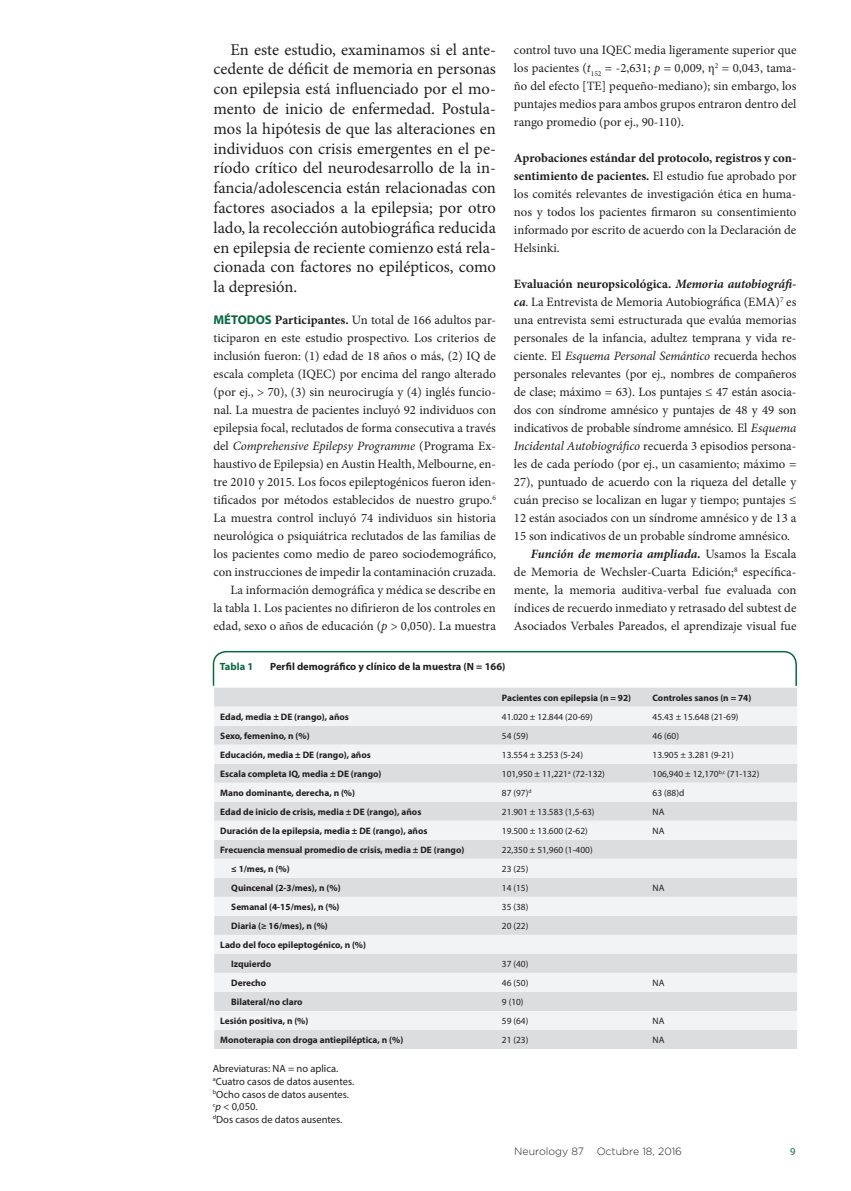
<style>
.page{position:relative;width:851px;height:1191px;background:#fff}
.page>*{position:absolute;margin:0;border:0;box-sizing:border-box;transform-origin:0 0}
.t1{font:16.5px/19.8px "Minion Pro";color:#221e1f;text-align:justify}
.t2{font:12.75px/18px "Minion Pro";color:#221e1f;text-align:justify}
.t3{font:700 12.75px "Minion Pro";color:#221e1f}
.t4{font:italic 12.75px "Minion Pro";letter-spacing:-.015em;color:#221e1f}
.t5{font:italic 700 12.75px "Minion Pro";letter-spacing:-.005em;color:#221e1f}
.t6{font:10.5px/12.6px "Myriad Pro";color:#231f20}
.t7{font:700 10.5px "Myriad Pro";color:#231f20}
.t8{font:300 10.5px "Gotham";color:#231f20}
.t9{font:700 10.5px "Myriad Pro";color:#086842}
.t10{font:10.5px "Myriad Pro";color:#086842}
.t11{font:700 9.3px/19px "Myriad Pro";color:#231f20}
.t12{font:9.3px "Myriad Pro";color:#231f20}
.s1{color:#231f20}
.s2{font-family:"Myriad Pro";font-weight:700;color:#086842}
.s3{font-weight:700}
.s4{font-style:italic}
.s5{font-weight:700;font-style:italic}
.s6{font-style:normal}
.s7{font-weight:400;font-style:normal}
</style>
<div class="page">
<div style="left:214px;top:687px;width:583px;height:362px;background:#dcdddf"></div>
<svg style="left:214px;top:706px;width:583px;height:324px;fill:#f2f3f4"></svg>
<svg style="left:212px;top:650px;width:585px;height:36px"></svg>
<p class="t1" style="left:213px;top:39px;width:284px;text-indent:17px">En este estudio, examinamos si el ante&shy;cedente de déficit de memoria en personas con epilepsia está influenciado por el mo&shy;mento de inicio de enfermedad. <span class="s1">Postula&shy;mos la hipótesis de</span> que las alteraciones en individuos con crisis emergentes en el pe&shy;ríodo crítico del neurodesarrollo de la in&shy;fancia/adolescencia están relacionadas con factores asociados a la epilepsia; por otro lado, la recolección autobiográfica reducida en epilepsia de reciente comienzo está rela&shy;cionada con factores no epilépticos, como la depresión.</p>
<p class="t2" style="left:213px;top:311px;width:284px;text-align:right"><span class="s2">MÉTODOS</span> <span class="s3">Participantes.</span> Un total de 166 adultos par&shy;ticiparon en este estudio prospectivo. Los criterios de inclusión fueron: (1) edad de 18 años o más, (2) IQ de escala completa (IQEC) por encima del rango alterado (por ej., &gt; 70), (3) sin neurocirugía y (4) inglés funcio&shy;nal. La muestra de pacientes incluyó 92 individuos con epilepsia focal, reclutados de forma consecutiva a través del <span class="s4">Comprehensive Epilepsy Programme</span> (Programa Ex&shy;haustivo de Epilepsia) en Austin Health, Melbourne, en&shy;tre 2010 y 2015. Los focos epileptogénicos fueron iden&shy;tificados por métodos establecidos de nuestro grupo.<sup>6<br></sup>La muestra control incluyó 74 individuos sin historia neurológica o psiquiátrica reclutados de las familias de los pacientes como medio de pareo sociodemográfico, con instrucciones de impedir la contaminación cruzada.<br>La información demográfica y médica se describe en<br>la tabla 1. Los pacientes no difirieron de los controles en edad, sexo o años de educación (<span class="s4">p</span> &gt; 0,050). La muestra</p>
<p class="t2" style="left:514px;top:41px;width:284px">control tuvo una IQEC media ligeramente superior que los pacientes (<span class="s4">t</span><sub>152</sub> = -2,631; <span class="s4">p</span> = 0,009, η<sup>2</sup> = 0,043, tama&shy;ño del efecto [TE] pequeño-mediano); sin embargo, los puntajes medios para ambos grupos entraron dentro del rango promedio (por ej., 90-110).</p>
<p class="t2" style="left:514px;top:149px;width:284px"><span class="s3">Aprobaciones estándar del protocolo, registros y con&shy;sentimiento de pacientes.</span> El estudio fue aprobado por los comités relevantes de investigación ética en huma&shy;nos y todos los pacientes firmaron su consentimiento informado por escrito de acuerdo con la Declaración de Helsinki.</p>
<p class="t3" style="left:514px;top:275px;width:284px">Evaluación neuropsicológica. <span class="s4">Memoria autobiográfi-</span></p>
<p class="t2" style="left:514px;top:293px;width:284px"><span class="s5">ca</span>. La Entrevista de Memoria Autobiográfica (EMA)<sup>7</sup> es</p>
<p class="t2" style="left:514px;top:311px;width:284px">una entrevista semi estructurada que evalúa memorias</p>
<p class="t2" style="left:514px;top:329px;width:284px">personales de la infancia, adultez temprana y vida re-</p>
<p class="t4" style="left:514px;top:347px;width:284px"><span class="s6">ciente. El</span> Esquema Personal Semántico <span class="s6">recuerda hechos</span></p>
<p class="t2" style="left:514px;top:365px;width:284px">personales relevantes (por ej., nombres de compañeros</p>
<p class="t2" style="left:514px;top:383px;width:284px">de clase; máximo = 63). Los puntajes ≤ 47 están asocia-</p>
<p class="t2" style="left:514px;top:401px;width:284px">dos con síndrome amnésico y puntajes de 48 y 49 son</p>
<p class="t2" style="left:514px;top:419px;width:284px">indicativos de probable síndrome amnésico. El <span class="s4">Esquema</span></p>
<p class="t2" style="left:514px;top:437px;width:284px"><span class="s4">Incidental Autobiográfico</span> recuerda 3 episodios persona-</p>
<p class="t2" style="left:514px;top:455px;width:284px">les de cada período (por ej., un casamiento; máximo =</p>
<p class="t2" style="left:514px;top:473px;width:284px">27), puntuado de acuerdo con la riqueza del detalle y</p>
<p class="t2" style="left:514px;top:491px;width:284px">cuán preciso se localizan en lugar y tiempo; puntajes ≤</p>
<p class="t2" style="left:514px;top:509px;width:284px">12 están asociados con un síndrome amnésico y de 13 a</p>
<p class="t2" style="left:514px;top:527px;width:277px">15 son indicativos de un probable síndrome amnésico.</p>
<p class="t5" style="left:531px;top:545px;width:267px">Función de memoria ampliada. <span class="s7">Usamos la Escala</span></p>
<p class="t2" style="left:514px;top:563px;width:284px">de Memoria de Wechsler-Cuarta Edición;<sup>8</sup> específica-</p>
<p class="t2" style="left:514px;top:581px;width:284px">mente, la memoria auditiva-verbal fue evaluada con</p>
<p class="t2" style="left:514px;top:599px;width:284px">índices de recuerdo inmediato y retrasado del subtest de</p>
<p class="t2" style="left:514px;top:617px;width:284px">Asociados Verbales Pareados, el aprendizaje visual fue</p>
<p class="t9" style="left:220px;top:660px;width:35px">Tabla 1</p>
<p class="t7" style="left:270px;top:660px;width:237px">Perfil demográfico y clínico de la muestra (N = 166)</p>
<p class="t11" style="left:502px;top:687px;width:131px">Pacientes con epilepsia (n = 92)</p>
<p class="t11" style="left:652px;top:687px;width:100px">Controles sanos (n = 74)</p>
<p class="t11" style="left:220px;top:706px;width:130px">Edad, media ± DE (rango), años</p>
<p class="t12" style="left:502px;top:711px;width:92px">41.020 ± 12.844 (20-69)</p>
<p class="t12" style="left:652px;top:711px;width:87px">45.43 ± 15.648 (21-69)</p>
<p class="t11" style="left:220px;top:726px;width:91px">Sexo, femenino, n (%)</p>
<p class="t12" style="left:502px;top:730px;width:28px">54 (59)</p>
<p class="t12" style="left:652px;top:730px;width:28px">46 (60)</p>
<p class="t11" style="left:220px;top:745px;width:152px">Educación, media ± DE (rango), años</p>
<p class="t12" style="left:502px;top:749px;width:83px">13.554 ± 3.253 (5-24)</p>
<p class="t12" style="left:652px;top:749px;width:83px">13.905 ± 3.281 (9-21)</p>
<p class="t11" style="left:220px;top:764px;width:163px">Escala completa IQ, media ± DE (rango)</p>
<p class="t12" style="left:502px;top:768px;width:104px">101,950 ± 11,221<sup>a</sup> (72-132)</p>
<p class="t12" style="left:652px;top:768px;width:108px">106,940 ± 12,170<sup>b,c</sup> (71-132)</p>
<p class="t11" style="left:220px;top:783px;width:136px">Mano dominante, derecha, n (%)</p>
<p class="t12" style="left:502px;top:787px;width:31px">87 (97)<sup>d</sup></p>
<p class="t12" style="left:652px;top:787px;width:33px">63 (88)d</p>
<p class="t11" style="left:220px;top:802px;width:203px">Edad de inicio de crisis, media ± DE (rango), años</p>
<p class="t12" style="left:502px;top:806px;width:94px">21.901 ± 13.583 (1,5-63)</p>
<p class="t12" style="left:652px;top:806px;width:13px">NA</p>
<p class="t11" style="left:220px;top:821px;width:209px">Duración de la epilepsia, media ± DE (rango), años</p>
<p class="t12" style="left:502px;top:825px;width:87px">19.500 ± 13.600 (2-62)</p>
<p class="t12" style="left:652px;top:825px;width:13px">NA</p>
<p class="t11" style="left:220px;top:840px;width:245px">Frecuencia mensual promedio de crisis, media ± DE (rango)</p>
<p class="t12" style="left:502px;top:844px;width:92px">22,350 ± 51,960 (1-400)</p>
<p class="t11" style="left:231px;top:859px;width:60px">≤ 1/mes, n (%)</p>
<p class="t12" style="left:502px;top:863px;width:28px">23 (25)</p>
<p class="t11" style="left:231px;top:878px;width:111px">Quincenal (2-3/mes), n (%)</p>
<p class="t12" style="left:502px;top:882px;width:28px">14 (15)</p>
<p class="t12" style="left:652px;top:882px;width:13px">NA</p>
<p class="t11" style="left:231px;top:897px;width:110px">Semanal (4-15/mes), n (%)</p>
<p class="t12" style="left:502px;top:901px;width:28px">35 (38)</p>
<p class="t11" style="left:231px;top:916px;width:98px">Diaria (≥ 16/mes), n (%)</p>
<p class="t12" style="left:502px;top:920px;width:28px">20 (22)</p>
<p class="t11" style="left:231px;top:935px;width:136px;text-indent:-11px">Lado del foco epileptogénico, n (%)<br>Izquierdo</p>
<p class="t12" style="left:502px;top:958px;width:28px">37 (40)</p>
<p class="t11" style="left:231px;top:973px;width:36px">Derecho</p>
<p class="t12" style="left:502px;top:977px;width:28px">46 (50)</p>
<p class="t12" style="left:652px;top:977px;width:13px">NA</p>
<p class="t11" style="left:231px;top:992px;width:73px">Bilateral/no claro</p>
<p class="t12" style="left:502px;top:996px;width:23px">9 (10)</p>
<p class="t11" style="left:220px;top:1011px;width:90px">Lesión positiva, n (%)</p>
<p class="t12" style="left:502px;top:1015px;width:28px">59 (64)</p>
<p class="t12" style="left:652px;top:1015px;width:13px">NA</p>
<p class="t11" style="left:220px;top:1030px;width:184px">Monoterapia con droga antiepiléptica, n (%)</p>
<p class="t12" style="left:502px;top:1034px;width:28px">21 (23)</p>
<p class="t12" style="left:652px;top:1034px;width:13px">NA</p>
<p class="t6" style="left:213px;top:1062px;width:143px">Abreviaturas: NA = no aplica. <sup>a</sup>Cuatro casos de datos ausentes. <sup>b</sup>Ocho casos de datos ausentes. <sup>c</sup><span class="s4">p</span> &lt; 0,050.<br><sup>d</sup>Dos casos de datos ausentes.</p>
<p class="t8" style="left:514px;top:1145px;width:169px">Neurology 87 Octubre 18, 2016</p>
<p class="t10" style="left:790px;top:1144px;width:7px">9</p>
</div>
